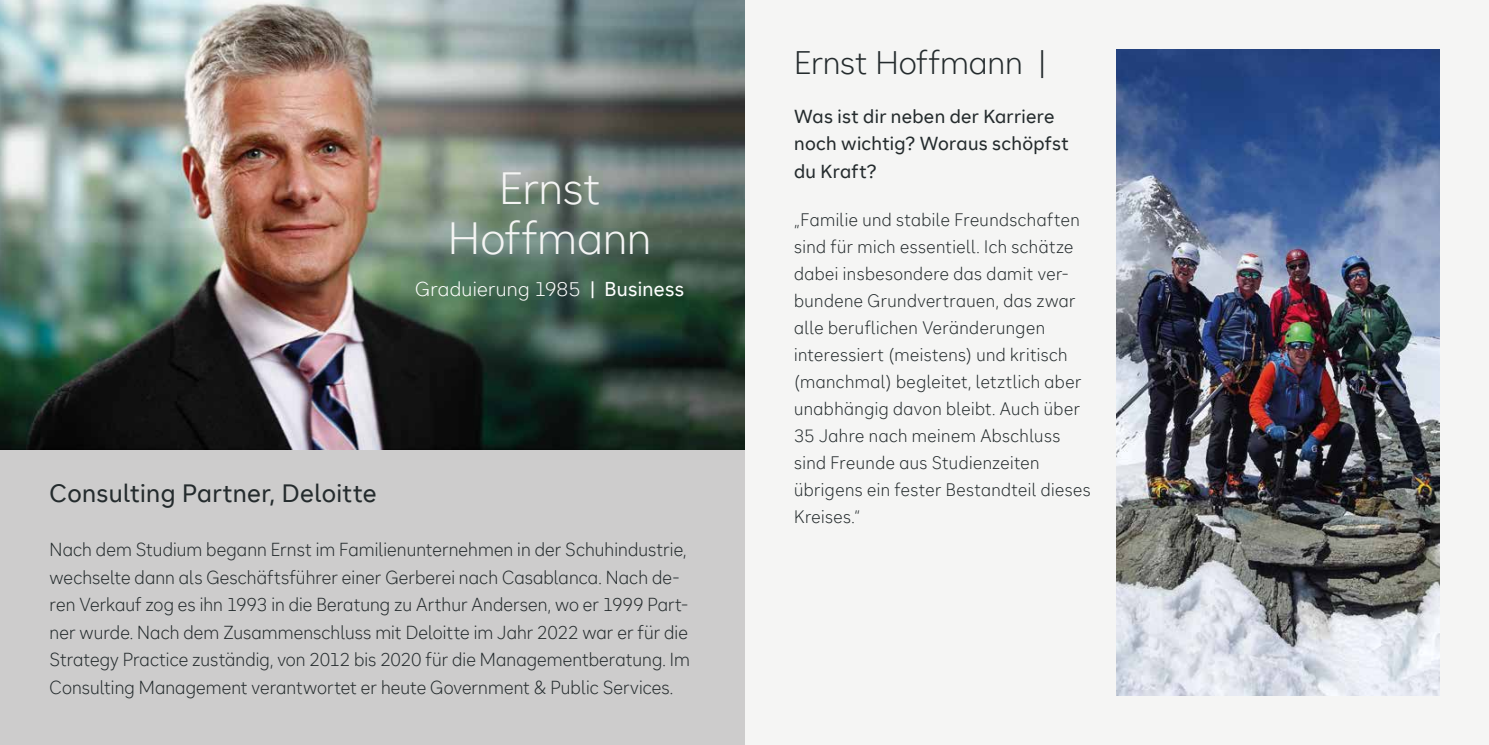
<style>
.page{position:relative;width:1489px;height:745px;background:#fff}
.page>*{position:absolute;margin:0;border:0;box-sizing:border-box;transform-origin:0 0}
.t1{font:300 45px/50px "SRH Text";letter-spacing:-.01em;color:#f5f5f4;text-align:center}
.t2{font:300 32.5px "SRH Text";letter-spacing:-.005em;color:#242b2d}
.t3{font:25px "SRH Text";letter-spacing:.015em;color:#242b2d}
.t4{font:300 20px "SRH Text";letter-spacing:.01em;color:#fff}
.t5{font:300 18.75px/27.5px "SRH Text";letter-spacing:.005em;color:#242b2d;scale:.95 1}
.t6{font:18.75px/27.5px "SRH Text";letter-spacing:.02em;color:#242b2d}
.t7{font:300 18px/27px "SRH Text";letter-spacing:.025em;color:#242b2d;scale:.95 1}
.s1{font-weight:400}
</style>
<div class="page">
<div style="left:0;top:0;width:746px;height:744px;background:#cdcccc"></div>
<div style="left:745px;top:0;width:743px;height:744px;background:#f5f5f4"></div>
<img style="left:1116px;top:50px;width:323px;height:644px">
<img style="left:0;top:0;width:744px;height:449px">
<h1 class="t1" style="left:448px;top:163px;width:205px">Ernst<br>Hoffmann</h1>
<p class="t4" style="left:415px;top:277px;width:270px">Graduierung 1985 <span class="s1">| Business</span></p>
<h3 class="t3" style="left:50px;top:478px;width:328px">Consulting Partner, Deloitte</h3>
<p class="t5" style="left:50px;top:535px;width:675px">Nach dem Studium begann Ernst im Familienunternehmen in der Schuhindustrie, wechselte dann als Geschäftsführer einer Gerberei nach Casablanca. Nach de&shy;ren Verkauf zog es ihn 1993 in die Beratung zu Arthur Andersen, wo er 1999 Part&shy;ner wurde. Nach dem Zusammenschluss mit Deloitte im Jahr 2022 war er für die Strategy Practice zuständig, von 2012 bis 2020 für die Managementberatung. Im Consulting Management verantwortet er heute Government &amp; Public Services.</p>
<h2 class="t2" style="left:794px;top:44px;width:253px">Ernst Hoffmann |</h2>
<p class="t6" style="left:794px;top:102px;width:276px">Was ist dir neben der Karriere noch wichtig? Woraus schöpfst du Kraft?</p>
<p class="t7" style="left:794px;top:206px;width:314px">„Familie und stabile Freundschaften sind für mich essentiell. Ich schätze dabei insbesondere das damit ver&shy;bundene Grundvertrauen, das zwar alle beruflichen Veränderungen interessiert (meistens) und kritisch (manchmal) begleitet, letztlich aber unabhängig davon bleibt. Auch über 35 Jahre nach meinem Abschluss sind Freunde aus Studienzeiten übrigens ein fester Bestandteil dieses Kreises.“</p>
</div>
